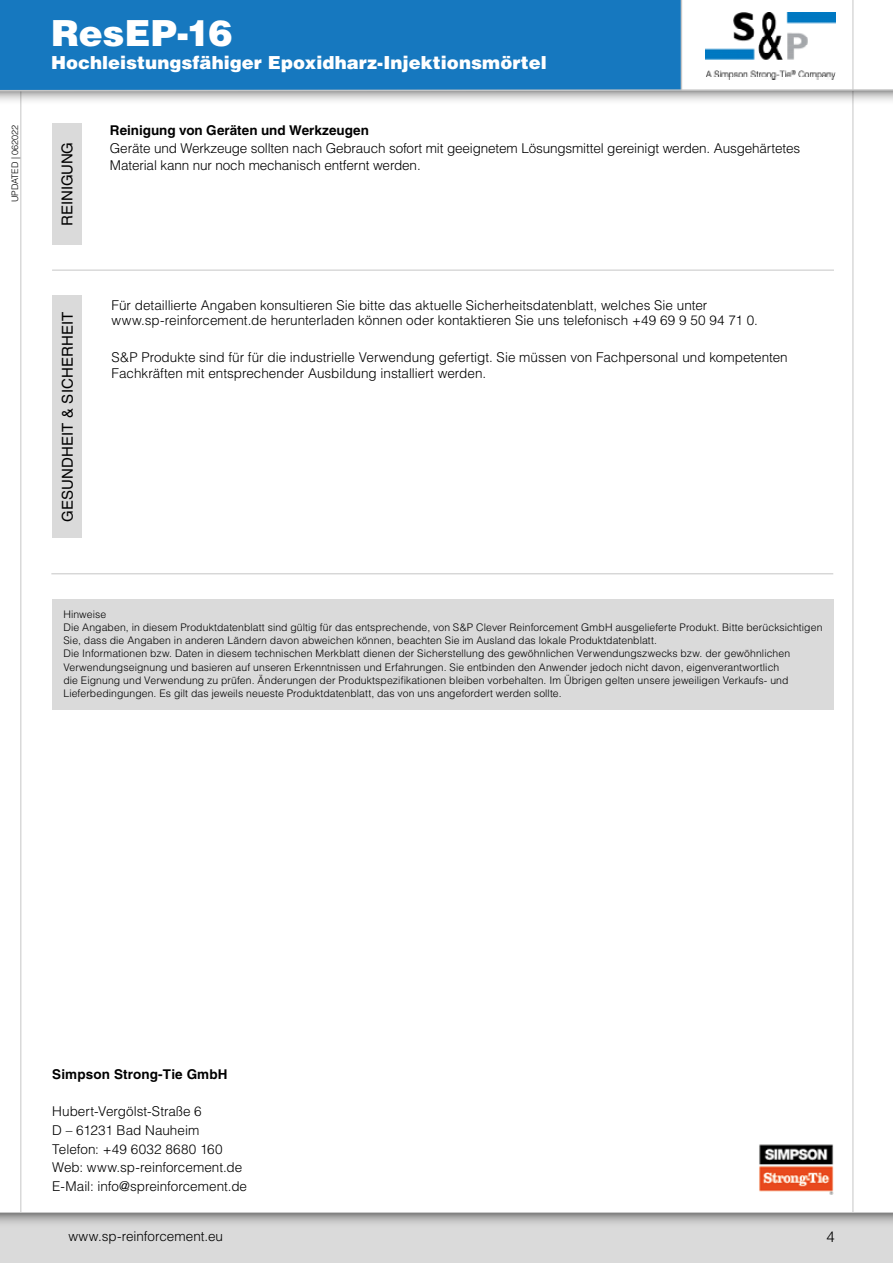
<style>
.page{position:relative;width:893px;height:1263px;background:#fff}
.page>*{position:absolute;margin:0;border:0;box-sizing:border-box;transform-origin:0 0}
.t1{font:900 36px "Helvetica LT Std";letter-spacing:-.005em;color:#fff}
.t2{font:900 18px "Helvetica LT Std";letter-spacing:.005em;color:#fff}
.t3{font:15px "Helvetica LT Std";letter-spacing:.01em;color:#000}
.t4{font:15px "Helvetica LT Std";letter-spacing:-.01em;color:#000}
.t5{font:300 15px "Helvetica LT Std";color:#000}
.t6{font:300 13.5px/18.6px "Helvetica LT Std";color:#000}
.t7{font:700 13.5px "Helvetica LT Std";letter-spacing:.005em;color:#000}
.t8{font:300 10.5px/13.2px "Helvetica LT Std";letter-spacing:.01em;color:#000}
.t9{font:300 9px "Helvetica LT Std";color:#000}
</style>
<div class="page">
<hr style="left:20px;top:0;width:1px;height:1263px;background:#c6c6c6">
<hr style="left:852px;top:0;width:1px;height:1263px;background:#c6c6c6">
<div style="left:0;top:1212px;width:893px;height:51px;background:#dadada"></div>
<svg style="left:0;top:1213px;width:893px;height:10px;background:#ababab"></svg>
<hr style="left:0;top:1212px;width:893px;height:1px;background:#c6c6c6">
<div style="left:0;top:0;width:681px;height:91px;background:#1678bf"></div>
<hr style="left:681px;top:0;width:1px;height:91px;background:#c6c6c6">
<img style="left:706px;top:13px;width:130px;height:66px">
<svg style="left:0;top:92px;width:893px;height:14px"></svg>
<svg style="left:0;top:88px;width:893px;height:4px"></svg>
<img style="left:759px;top:1144px;width:75px;height:50px">
<div style="left:52px;top:123px;width:30px;height:122px;background:#dadada"></div>
<hr style="left:52px;top:270px;width:782px;height:1px;background:#c6c6c6">
<div style="left:53px;top:296px;width:29px;height:242px;background:#dadada"></div>
<div style="left:52px;top:599px;width:782px;height:111px;background:#dadada"></div>
<hr style="left:51px;top:573px;width:782px;height:1px;background:#c6c6c6">
<p class="t9" style="left:9px;top:202px;width:79px;rotate:-90deg">UPDATED | 062022</p>
<h1 class="t1" style="left:51px;top:10px;width:183px">ResEP-16</h1>
<h2 class="t2" style="left:51px;top:51px;width:497px">Hochleistungsfähiger Epoxidharz-Injektionsmörtel</h2>
<h3 class="t4" style="left:58px;top:226px;width:85px;rotate:-90deg">REINIGUNG</h3>
<h3 class="t3" style="left:59px;top:522px;width:212px;rotate:-90deg">GESUNDHEIT &amp; SICHERHEIT</h3>
<p class="t7" style="left:110px;top:122px;width:260px">Reinigung von Geräten und Werkzeugen</p>
<p class="t6" style="left:110px;top:140px;width:692px;line-height:16.2px">Geräte und Werkzeuge sollten nach Gebrauch sofort mit geeignetem Lösungsmittel gereinigt werden. Ausgehärtetes<br>Material kann nur noch mechanisch entfernt werden.</p>
<p class="t6" style="left:112px;top:297px;width:648px;line-height:15.6px">Für detaillierte Angaben konsultieren Sie bitte das aktuelle Sicherheitsdatenblatt, welches Sie unter www.sp-reinforcement.de herunterladen können oder kontaktieren Sie uns telefonisch +49 69 9 50 94 71 0.</p>
<p class="t6" style="left:112px;top:349px;width:678px;line-height:16.2px">S&amp;P Produkte sind für für die industrielle Verwendung gefertigt. Sie müssen von Fachpersonal und kompetenten<br>Fachkräften mit entsprechender Ausbildung installiert werden.</p>
<p class="t8" style="left:63px;top:607px;width:761px">Hinweise<br>Die Angaben, in diesem Produktdatenblatt sind gültig für das entsprechende, von S&amp;P Clever Reinforcement GmbH ausgelieferte Produkt. Bitte berücksichtigen Sie, dass die Angaben in anderen Ländern davon abweichen können, beachten Sie im Ausland das lokale Produktdatenblatt.<br>Die Informationen bzw. Daten in diesem technischen Merkblatt dienen der Sicherstellung des gewöhnlichen Verwendungszwecks bzw. der gewöhnlichen Verwendungseignung und basieren auf unseren Erkenntnissen und Erfahrungen. Sie entbinden den Anwender jedoch nicht davon, eigenverantwortlich<br>die Eignung und Verwendung zu prüfen. Änderungen der Produktspezifikationen bleiben vorbehalten. Im Übrigen gelten unsere jeweiligen Verkaufs- und Lieferbedingungen. Es gilt das jeweils neueste Produktdatenblatt, das von uns angefordert werden sollte.</p>
<p class="t7" style="left:52px;top:1066px;width:177px">Simpson Strong-Tie GmbH</p>
<p class="t6" style="left:52px;top:1102px;width:196px">Hubert-Vergölst-Straße 6<br>D – 61231 Bad Nauheim<br>Telefon: +49 6032 8680 160<br>Web: www.sp-reinforcement.de<br>E-Mail: info@spreinforcement.de</p>
<p class="t6" style="left:68px;top:1227px;width:156px">www.sp-reinforcement.eu</p>
<h3 class="t5" style="left:827px;top:1227px;width:10px">4</h3>
</div>
